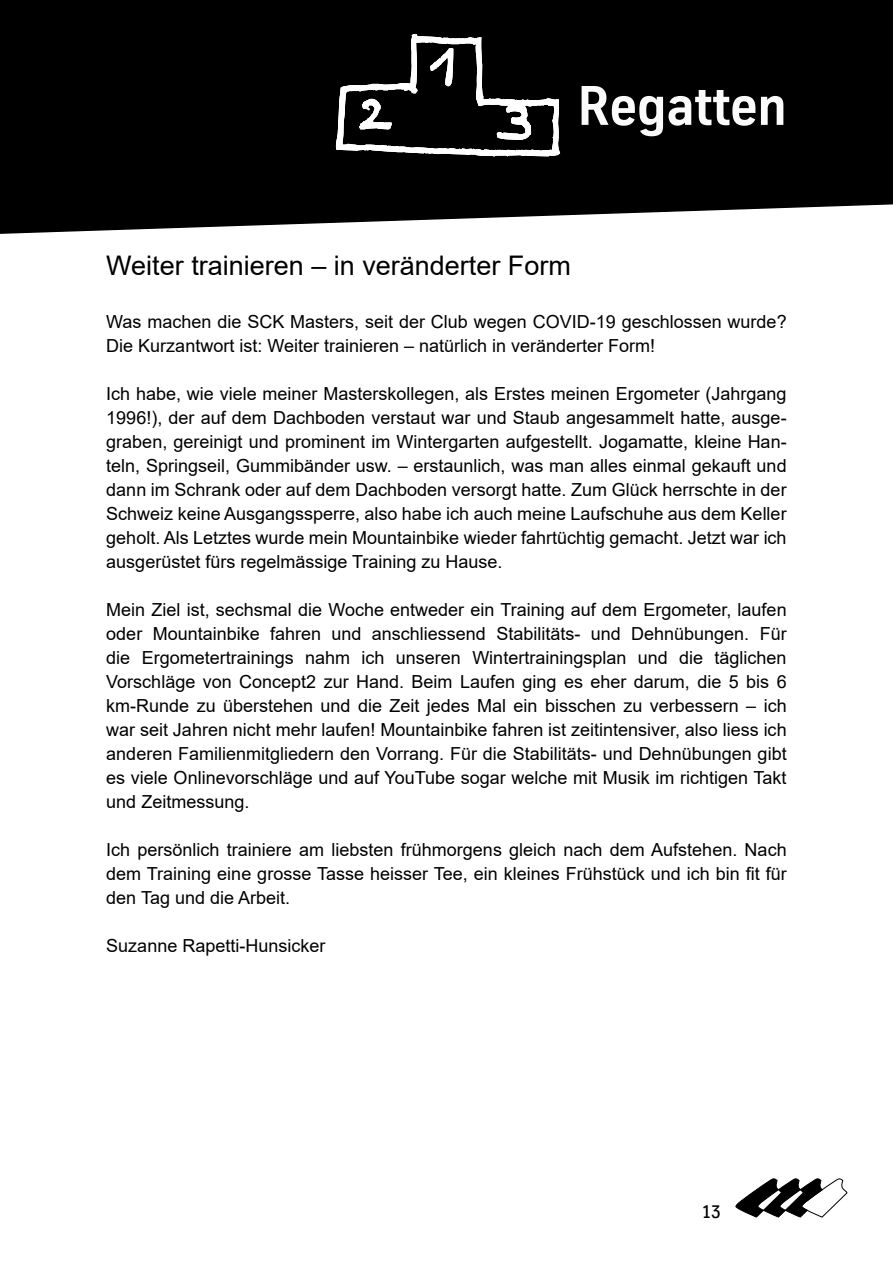
<style>
.page{position:relative;width:893px;height:1263px;background:#fff}
.page>*{position:absolute;margin:0;border:0;box-sizing:border-box;transform-origin:0 0}
.t1{font:700 54px "TK Type";color:#fbfbfb}
.t2{font:27px "Arial";color:#000}
.t3{font:18px/24px "Arial";color:#000;text-align:justify}
.t4{font:500 18px "TK Type";color:#000}
</style>
<div class="page">
<svg style="left:735px;top:1178px;width:113px;height:40px"></svg>
<svg style="left:0;top:0;width:893px;height:234px"></svg>
<svg style="left:335px;top:34px;width:225px;height:123px"></svg>
<img style="left:507px;top:120px;width:27px;height:36px">
<img style="left:494px;top:132px;width:13px;height:24px">
<img style="left:362px;top:145px;width:132px;height:12px">
<img style="left:533px;top:150px;width:14px;height:6px">
<h1 class="t1" style="left:577px;top:77px;width:211px">Regatten</h1>
<h2 class="t2" style="left:106px;top:247px;width:466px">Weiter trainieren – in veränderter Form</h2>
<p class="t3" style="left:106px;top:309px;width:682px">Was machen die SCK Masters, seit der Club wegen COVID-19 geschlossen wurde?<br>Die Kurzantwort ist: Weiter trainieren – natürlich in veränderter Form!</p>
<p class="t3" style="left:106px;top:381px;width:682px">Ich habe, wie viele meiner Masterskollegen, als Erstes meinen Ergometer (Jahrgang 1996!), der auf dem Dachboden verstaut war und Staub angesammelt hatte, ausge&shy;graben, gereinigt und prominent im Wintergarten aufgestellt. Jogamatte, kleine Han&shy;teln, Springseil, Gummibänder usw. – erstaunlich, was man alles einmal gekauft und dann im Schrank oder auf dem Dachboden versorgt hatte. Zum Glück herrschte in der Schweiz keine Ausgangssperre, also habe ich auch meine Laufschuhe aus dem Keller geholt. Als Letztes wurde mein Mountainbike wieder fahrtüchtig gemacht. Jetzt war ich ausgerüstet fürs regelmässige Training zu Hause.</p>
<p class="t3" style="left:106px;top:597px;width:682px">Mein Ziel ist, sechsmal die Woche entweder ein Training auf dem Ergometer, laufen oder Mountainbike fahren und anschliessend Stabilitäts- und Dehnübungen. Für die Ergometertrainings nahm ich unseren Wintertrainingsplan und die täglichen Vorschläge von Concept2 zur Hand. Beim Laufen ging es eher darum, die 5 bis 6 km-Runde zu überstehen und die Zeit jedes Mal ein bisschen zu verbessern – ich war seit Jahren nicht mehr laufen! Mountainbike fahren ist zeitintensiver, also liess ich anderen Familienmitgliedern den Vorrang. Für die Stabilitäts- und Dehnübungen gibt es viele Onlinevorschläge und auf YouTube sogar welche mit Musik im richtigen Takt und Zeitmessung.</p>
<p class="t3" style="left:106px;top:837px;width:682px">Ich persönlich trainiere am liebsten frühmorgens gleich nach dem Aufstehen. Nach dem Training eine grosse Tasse heisser Tee, ein kleines Frühstück und ich bin fit für den Tag und die Arbeit.</p>
<p class="t3" style="left:106px;top:933px;width:221px">Suzanne Rapetti-Hunsicker</p>
<p class="t4" style="left:701px;top:1202px;width:21px">13</p>
</div>
